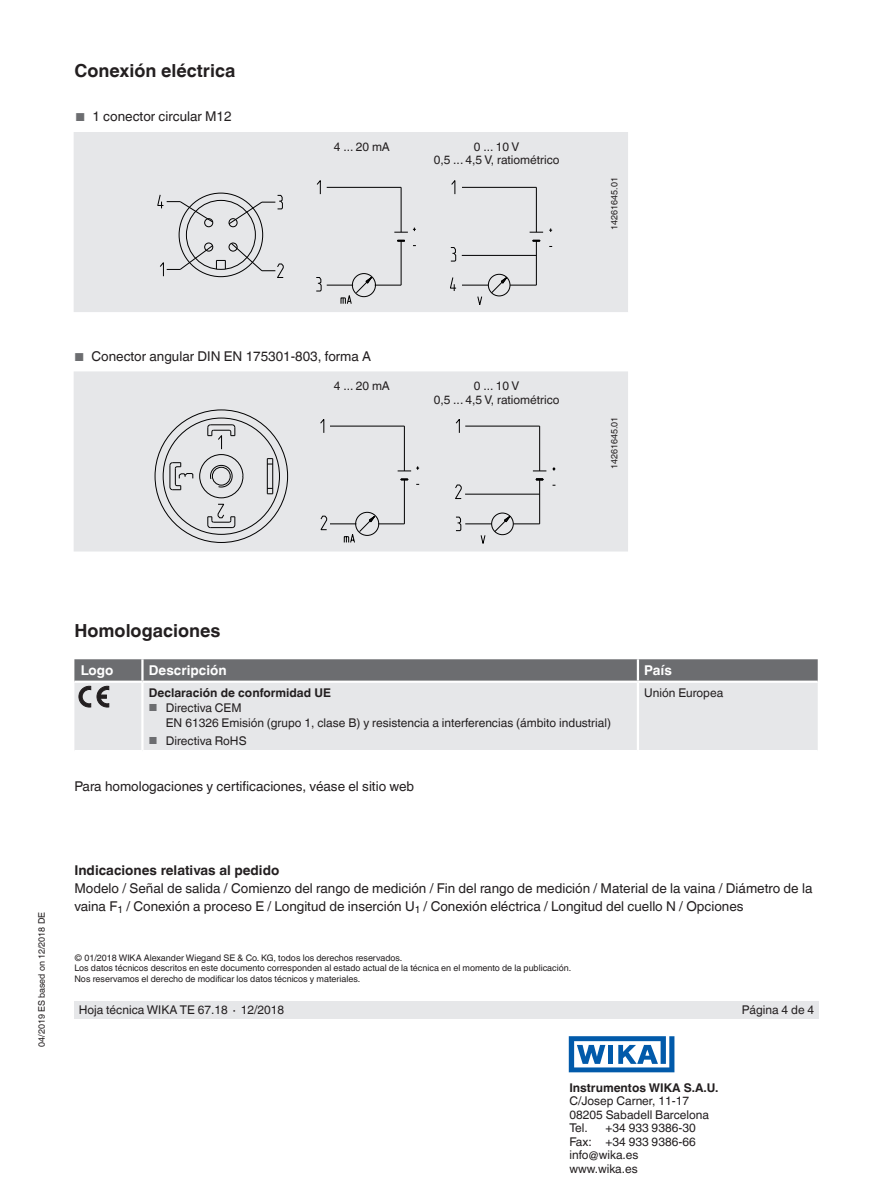
<style>
.page{position:relative;width:893px;height:1188px;background:#fff}
.page>*{position:absolute;margin:0;border:0;box-sizing:border-box;transform-origin:0 0}
.t1{font:700 18px "Helvetica World";color:#231f20}
.t2{font:13.5px/18px "Helvetica World";color:#231f20}
.t3{font:700 13.5px "Helvetica World";color:#231f20}
.t4{font:700 13.5px "Helvetica World";color:#fff}
.t5{font:12px/13.5px "Helvetica World";color:#231f20}
.t6{font:700 12px "Helvetica World";color:#231f20}
.t7{font:9px/10.5px "Helvetica World";color:#231f20}
.s1{font-size:11.55px;color:#6c6d70}
.s2{font-size:10.2px;color:#6c6d70}
</style>
<div class="page">
<div style="left:74px;top:1001px;width:745px;height:17px;background:#e6e7e9"></div>
<div style="left:74px;top:132px;width:554px;height:180px;background:#e6e7e9"></div>
<div style="left:74px;top:371px;width:554px;height:181px;background:#e6e7e9;border:2px solid #e6e7e9"></div>
<svg style="left:569px;top:1036px;width:105px;height:36px"></svg>
<div style="left:74px;top:707px;width:744px;height:43px;background:#e6e7e9"></div>
<hr style="left:637px;top:683px;width:2px;height:67px;background:#fff">
<hr style="left:141px;top:683px;width:3px;height:67px;background:#fff">
<svg style="left:74px;top:659px;width:744px;height:48px;background:#afb0b2"></svg>
<svg style="left:168px;top:192px;width:148px;height:120px"></svg>
<svg style="left:157px;top:194px;width:56px;height:29px"></svg>
<svg style="left:229px;top:195px;width:54px;height:29px"></svg>
<svg style="left:160px;top:243px;width:124px;height:35px"></svg>
<svg style="left:316px;top:180px;width:227px;height:132px"></svg>
<div style="left:229px;top:243px;width:9px;height:9px;border:1px solid #000;border-radius:50%"></div>
<div style="left:204px;top:243px;width:9px;height:9px;border:1px solid #000;border-radius:50%"></div>
<div style="left:204px;top:218px;width:9px;height:9px;border:1px solid #000;border-radius:50%"></div>
<div style="left:229px;top:218px;width:9px;height:9px;border:1px solid #000;border-radius:50%"></div>
<div style="left:186px;top:200px;width:70px;height:70px;border:1px solid #000;border-radius:50%"></div>
<div style="left:488px;top:274px;width:22px;height:22px;border:1px solid #000;border-radius:50%"></div>
<div style="left:352px;top:273px;width:24px;height:24px;border:1px solid #000;border-radius:50%"></div>
<svg style="left:168px;top:410px;width:366px;height:133px"></svg>
<svg style="left:320px;top:418px;width:4px;height:15px"></svg>
<svg style="left:455px;top:418px;width:5px;height:15px"></svg>
<hr style="left:539px;top:426px;width:1px;height:45px;background:#000">
<hr style="left:404px;top:426px;width:1px;height:45px;background:#000">
<hr style="left:465px;top:426px;width:75px;height:1px;background:#000">
<hr style="left:330px;top:426px;width:74px;height:1px;background:#000">
<svg style="left:320px;top:466px;width:236px;height:78px"></svg>
<div style="left:491px;top:513px;width:23px;height:22px;border:1px solid #000;border-radius:50%"></div>
<div style="left:355px;top:512px;width:24px;height:24px;border:1px solid #000;border-radius:50%"></div>
<hr style="left:272px;top:459px;width:1px;height:35px;background:#000">
<hr style="left:267px;top:459px;width:1px;height:35px;background:#000">
<svg style="left:267px;top:458px;width:6px;height:7px"></svg>
<svg style="left:267px;top:488px;width:6px;height:6px"></svg>
<svg style="left:169px;top:424px;width:75px;height:105px"></svg>
<h1 class="t1" style="left:75px;top:60px;width:162px">Conexión eléctrica</h1>
<p class="t2" style="left:75px;top:108px;width:158px"><span class="s1">■</span> 1 conector circular M12</p>
<p class="t5" style="left:334px;top:140px;width:58px">4 ... 20 mA</p>
<p class="t5" style="left:434px;top:140px;width:127px;text-align:center">0 ... 10 V<br>0,5 ... 4,5 V, ratiométrico</p>
<p class="t2" style="left:74px;top:348px;width:298px"><span class="s1">■</span> Conector angular DIN EN 175301-803, forma A</p>
<p class="t5" style="left:334px;top:379px;width:58px">4 ... 20 mA</p>
<p class="t5" style="left:434px;top:379px;width:127px;text-align:center">0 ... 10 V<br>0,5 ... 4,5 V, ratiométrico</p>
<p class="t7" style="left:609px;top:230px;width:54px;rotate:-90deg">14261645.01</p>
<p class="t7" style="left:609px;top:469px;width:54px;rotate:-90deg">14261645.01</p>
<p class="t7" style="left:36px;top:1047px;width:136px;rotate:-90deg">04/2019 ES based on 12/2018 DE</p>
<h1 class="t1" style="left:74px;top:620px;width:148px">Homologaciones</h1>
<p class="t4" style="left:81px;top:663px;width:34px">Logo</p>
<p class="t4" style="left:149px;top:663px;width:79px">Descripción</p>
<p class="t4" style="left:644px;top:663px;width:29px">País</p>
<p class="t6" style="left:149px;top:686px;width:184px">Declaración de conformidad UE</p>
<p class="t5" style="left:166px;top:700px;width:447px;line-height:15px;text-indent:-17px"><span class="s2">■</span> Directiva CEM<br>EN 61326 Emisión (grupo 1, clase B) y resistencia a interferencias (ámbito industrial)</p>
<p class="t5" style="left:149px;top:734px;width:99px"><span class="s2">■</span> Directiva RoHS</p>
<p class="t5" style="left:644px;top:686px;width:81px">Unión Europea</p>
<p class="t2" style="left:74px;top:778px;width:341px">Para homologaciones y certificaciones, véase el sitio web</p>
<p class="t3" style="left:74px;top:863px;width:206px">Indicaciones relativas al pedido</p>
<p class="t2" style="left:74px;top:880px;width:739px">Modelo / Señal de salida / Comienzo del rango de medición / Fin del rango de medición / Material de la vaina / Diámetro de la vaina F<sub>1</sub> / Conexión a proceso E / Longitud de inserción U<sub>1</sub> / Conexión eléctrica / Longitud del cuello N / Opciones</p>
<p class="t7" style="left:74px;top:953px;width:498px">© 01/2018 WIKA Alexander Wiegand SE &amp; Co. KG, todos los derechos reservados.<br>Los datos técnicos descritos en este documento corresponden al estado actual de la técnica en el momento de la publicación.<br>Nos reservamos el derecho de modificar los datos técnicos y materiales.</p>
<p class="t5" style="left:79px;top:1003px;width:207px">Hoja técnica WIKA TE 67.18 ∙ 12/2018</p>
<p class="t5" style="left:742px;top:1003px;width:74px">Página 4 de 4</p>
<p class="t6" style="left:569px;top:1080px;width:151px">Instrumentos WIKA S.A.U.</p>
<p class="t5" style="left:569px;top:1094px;width:141px">C/Josep Carner, 11-17<br>08205 Sabadell Barcelona<br>Tel.</p>
<p class="t5" style="left:569px;top:1121px;width:128px;text-indent:36px">+34 933 9386-30<br>Fax: +34 933 9386-66 info@wika.es www.wika.es</p>
</div>
